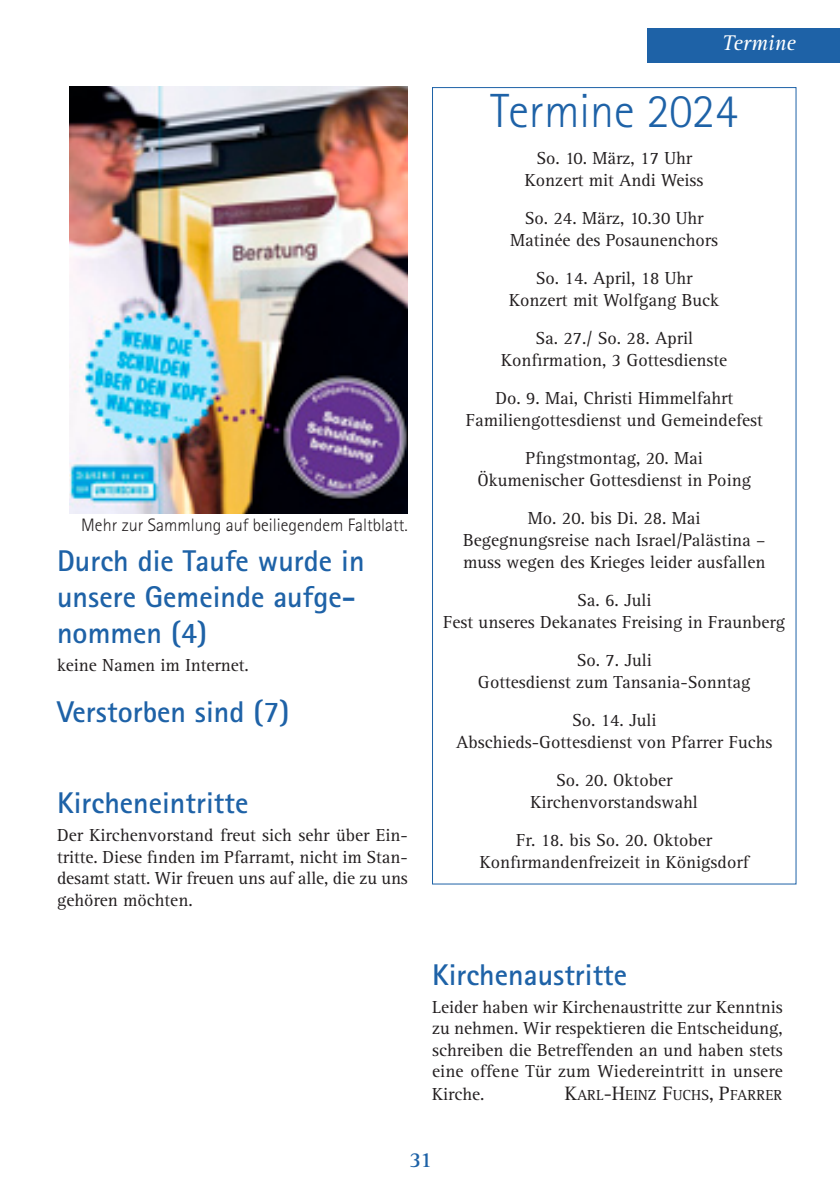
<style>
.page{position:relative;width:840px;height:1191px;background:#fff}
.page>*{position:absolute;margin:0;border:0;box-sizing:border-box;transform-origin:0 0}
.t1{font:300 48px "Rotis Sans Serif Std";color:#1e62a7}
.t2{font:700 30px/36px "Rotis Sans Serif Std";color:#1e62a7}
.t3{font:italic 22px "Rotis Serif Std";color:#fff}
.t4{font:700 22px "Rotis Serif Std";color:#1e62a7}
.t5{font:18px/21.6px "Rotis Serif Std";color:#231f20;text-align:center}
.t6{font:300 18px "Rotis Sans Serif Std";color:#231f20}
.t7{font:15px "Rotis Serif Std";color:#231f20}
.s1{font-size:20px}
</style>
<div class="page">
<img style="left:70px;top:86px;width:338px;height:428px">
<div style="left:646px;top:28px;width:193px;height:34px;background:#1e62a7"></div>
<p class="t6" style="left:81px;top:519px;width:328px">Mehr zur Sammlung auf beiliegendem Faltblatt.</p>
<h2 class="t2" style="left:57px;top:545px;width:309px">Durch die Taufe wurde in unsere Gemeinde aufge&shy;nommen (4)</h2>
<p class="t5" style="left:57px;top:655px;width:193px">keine Namen im Internet.</p>
<h2 class="t2" style="left:57px;top:697px;width:234px">Verstorben sind (7)</h2>
<h2 class="t2" style="left:57px;top:788px;width:193px">Kircheneintritte</h2>
<p class="t5" style="left:57px;top:826px;width:352px;text-align:justify">Der Kirchenvorstand freut sich sehr über Ein&shy;tritte. Diese finden im Pfarramt, nicht im Stan&shy;desamt statt. Wir freuen uns auf alle, die zu uns gehören möchten.</p>
<p class="t3" style="left:721px;top:34px;width:75px">Termine</p>
<h1 class="t1" style="left:490px;top:94px;width:249px">Termine 2024</h1>
<p class="t5" style="left:524px;top:149px;width:180px">So. 10. März, 17 Uhr<br>Konzert mit Andi Weiss</p>
<p class="t5" style="left:510px;top:209px;width:209px">So. 24. März, 10.30 Uhr<br>Matinée des Posaunenchors</p>
<p class="t5" style="left:509px;top:269px;width:211px">So. 14. April, 18 Uhr<br>Konzert mit Wolfgang Buck</p>
<p class="t5" style="left:501px;top:329px;width:227px">Sa. 27./ So. 28. April<br>Konfirmation, 3 Gottesdienste</p>
<p class="t5" style="left:465px;top:389px;width:298px">Do. 9. Mai, Christi Himmelfahrt<br>Familiengottesdienst und Gemeindefest</p>
<p class="t5" style="left:477px;top:449px;width:275px">Pfingstmontag, 20. Mai<br>Ökumenischer Gottesdienst in Poing</p>
<p class="t5" style="left:463px;top:509px;width:304px">Mo. 20. bis Di. 28. Mai<br>Begegnungsreise nach Israel/Palästina – muss wegen des Krieges leider ausfallen</p>
<p class="t5" style="left:443px;top:591px;width:343px">Sa. 6. Juli<br>Fest unseres Dekanates Freising in Fraunberg</p>
<p class="t5" style="left:477px;top:651px;width:274px">So. 7. Juli<br>Gottesdienst zum Tansania-Sonntag</p>
<p class="t5" style="left:456px;top:711px;width:317px">So. 14. Juli<br>Abschieds-Gottesdienst von Pfarrer Fuchs</p>
<p class="t5" style="left:530px;top:771px;width:169px">So. 20. Oktober<br>Kirchenvorstandswahl</p>
<p class="t5" style="left:479px;top:831px;width:270px">Fr. 18. bis So. 20. Oktober<br>Konfirmandenfreizeit in Königsdorf</p>
<h2 class="t2" style="left:432px;top:959px;width:197px">Kirchenaustritte</h2>
<p class="t5" style="left:432px;top:997px;width:352px;text-align:justify">Leider haben wir Kirchenaustritte zur Kenntnis zu nehmen. Wir respektieren die Entscheidung, schreiben die Betreffenden an und haben stets eine offene Tür zum Wiedereintritt in unsere Kirche.</p>
<p class="t7" style="left:564px;top:1090px;width:219px"><span class="s1">K</span>ARL<span class="s1">-H</span>EINZ <span class="s1">F</span>UCHS<span class="s1">, P</span>FARRER</p>
<p class="t4" style="left:409px;top:1151px;width:25px">31</p>
</div>
